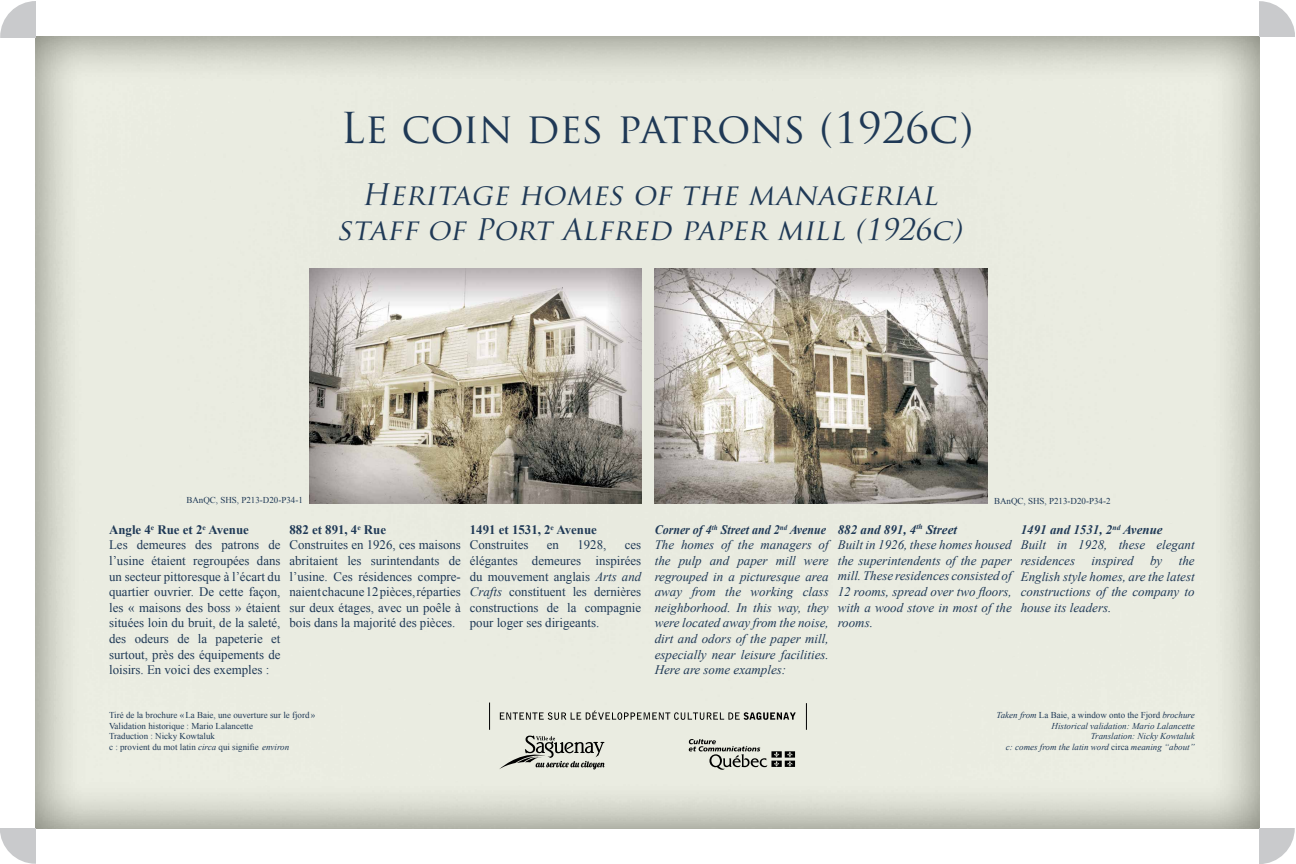
<style>
.page{position:relative;width:1296px;height:864px;background:#fff}
.page>*{position:absolute;margin:0;border:0;box-sizing:border-box;transform-origin:0 0}
.t1{font:41.5px "Trajan Pro";color:#1f3956}
.t2{font:italic 29px/34.8px "Trajan Pro";color:#1f3956;text-align:center}
.t3{font:13px/15.6px "Times New Roman";color:#1f3956}
.t4{font:italic 13px/15.6px "Times New Roman";color:#1f3956}
.t5{font:700 13px/15.6px "Times New Roman";color:#1f3956}
.t6{font:9px/10.8px "Times New Roman";color:#1f3956}
.t7{font:italic 9px/10.8px "Times New Roman";color:#1f3956;text-align:right}
.s1{font-weight:700}
.s2{font-weight:400}
.s3{font-style:italic}
.s4{font-style:normal}
</style>
<div class="page">
<img style="left:36px;top:37px;width:1224px;height:792px">
<svg style="left:0;top:1px;width:36px;height:36px"></svg>
<svg style="left:0;top:828px;width:36px;height:36px"></svg>
<svg style="left:1259px;top:828px;width:36px;height:36px"></svg>
<svg style="left:1259px;top:2px;width:36px;height:35px"></svg>
<svg style="left:500px;top:711px;width:296px;height:9px;background:#abaca4"></svg>
<svg style="left:489px;top:703px;width:1px;height:27px"></svg>
<svg style="left:806px;top:703px;width:1px;height:27px"></svg>
<svg style="left:689px;top:739px;width:106px;height:31px;background:#b9bbb2"></svg>
<svg style="left:499px;top:736px;width:105px;height:33px;background:#b8b9b0"></svg>
<img style="left:309px;top:269px;width:332px;height:235px">
<img style="left:655px;top:269px;width:332px;height:235px">
<h1 class="t1" style="left:341px;top:101px;width:634px">Le coin des patrons (1926c)</h1>
<h2 class="t2" style="left:337px;top:177px;width:633px">Heritage homes of the managerial staff of Port Alfred paper mill (1926c)</h2>
<p class="t6" style="left:186px;top:495px;width:118px">BAnQC, SHS, P213-D20-P34-1</p>
<p class="t6" style="left:994px;top:496px;width:118px">BAnQC, SHS, P213-D20-P34-2</p>
<p class="t4" style="left:655px;top:522px;width:176px"><span class="s1">Corner of 4</span><sup>th</sup> <span class="s1">Street and 2</span><sup>nd</sup> <span class="s1">Avenue<br></span>The homes of the managers of the pulp and paper mill were regrouped in a picturesque area away from the working class neighborhood. In this way, they were located away from the noise, dirt and odors of the paper mill, especially near leisure facilities.<br>Here are some examples:</p>
<p class="t4" style="left:838px;top:521px;width:176px"><span class="s1">882 and 891, 4</span><sup>th</sup> <span class="s1">Street<br></span>Built in 1926, these homes housed the superintendents of the paper mill. These residences consisted of<br>12 rooms, spread over two floors, with a wood stove in most of the rooms.</p>
<p class="t4" style="left:1021px;top:522px;width:176px"><span class="s1">1491 and 1531, 2</span><sup>nd</sup> <span class="s1">Avenue<br></span>Built in 1928, these elegant residences</p>
<p class="t3" style="left:109px;top:522px;width:173px"><span class="s1">Angle 4</span><sup>e</sup> <span class="s1">Rue et 2</span><sup>e</sup> <span class="s1">Avenue<br></span>Les demeures des patrons de l’usine étaient regroupées dans un secteur pittoresque à l’écart du quartier ouvrier. De cette façon, les « maisons des boss » étaient situées loin du bruit, de la saleté, des odeurs de la papeterie et surtout, près des équipements de loisirs. En voici des exemples :</p>
<p class="t3" style="left:289px;top:522px;width:173px"><span class="s1">882 et 891, 4</span><sup>e</sup> <span class="s1">Rue<br></span>Construites en 1926, ces maisons abritaient les surintendants de l’usine. Ces résidences compre&shy;naient chacune 12 pièces, réparties sur deux étages, avec un poêle à bois dans la majorité des pièces.</p>
<p class="t5" style="left:470px;top:522px;width:129px">1491 et 1531, 2<sup>e</sup> Avenue<br><span class="s2">Construites</span></p>
<p class="t3" style="left:547px;top:537px;width:14px">en</p>
<p class="t3" style="left:577px;top:537px;width:30px">1928,</p>
<p class="t3" style="left:470px;top:537px;width:173px;text-align:justify;text-indent:155px">ces élégantes demeures inspirées du mouvement anglais <span class="s3">Arts and Crafts</span> constituent les dernières constructions de la compagnie pour loger ses dirigeants.</p>
<p class="t4" style="left:1021px;top:553px;width:176px;text-align:justify;text-indent:158px">the English style homes, are the latest constructions of the company to house its leaders.</p>
<p class="t4" style="left:1092px;top:553px;width:44px">inspired</p>
<p class="t4" style="left:1150px;top:553px;width:14px">by</p>
<p class="t6" style="left:109px;top:709px;width:208px">Tiré de la brochure «La Baie, une ouverture sur le fjord» Validation historique : Mario Lalancette<br>Traduction : Nicky Kowtaluk<br>c : provient du mot latin <span class="s3">circa</span> qui signifie <span class="s3">environ</span></p>
<p class="t7" style="left:997px;top:709px;width:200px">Taken from <span class="s4">La Baie, a window onto the Fjord</span> brochure Historical validation: Mario Lalancette<br>Translation: Nicky Kowtaluk<br>c: comes from the latin word <span class="s4">circa</span> meaning “about”</p>
</div>
